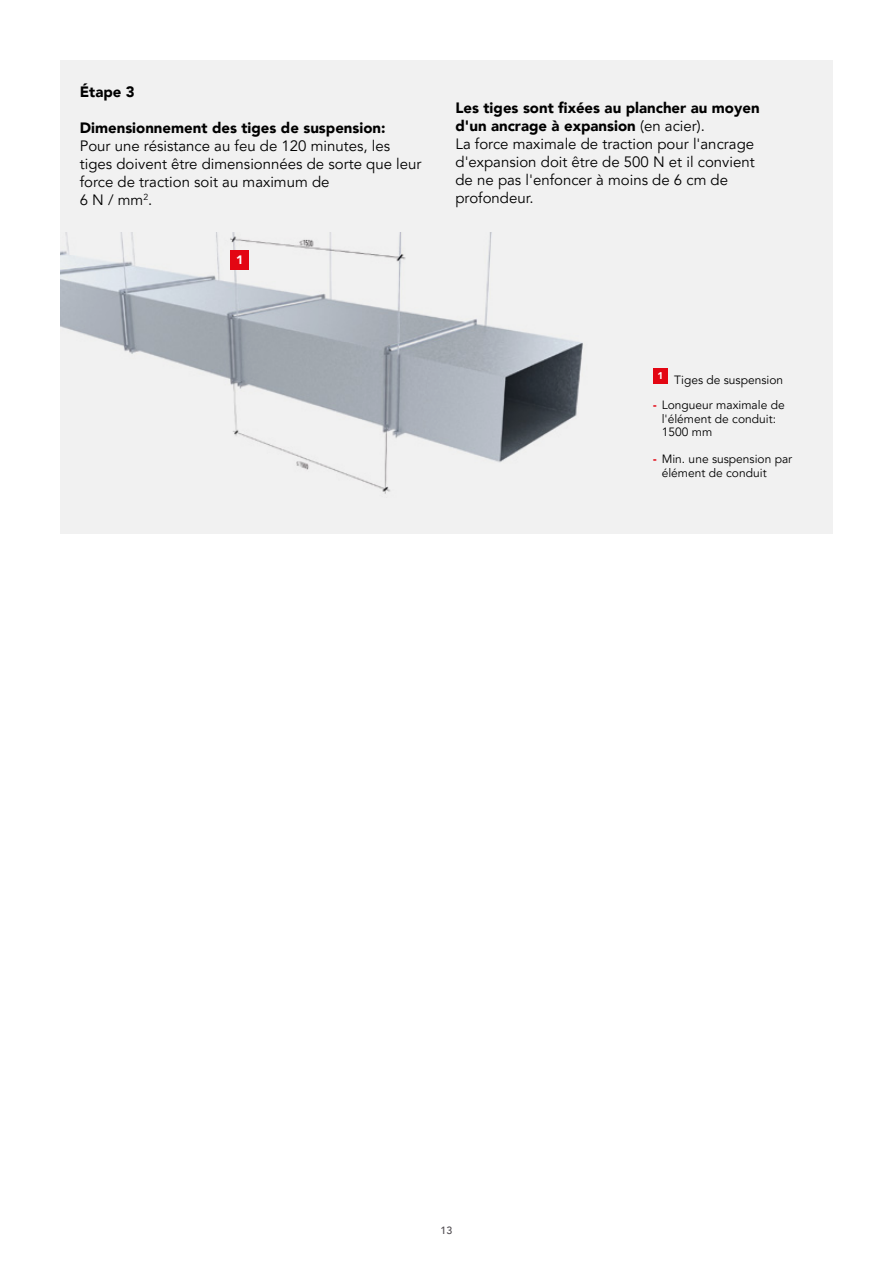
<style>
.page{position:relative;width:893px;height:1263px;background:#fff}
.page>*{position:absolute;margin:0;border:0;box-sizing:border-box;transform-origin:0 0}
.t1{font:15px/18px "Avenir LT Pro";color:#000}
.t2{font:900 15px "Avenir LT Pro";color:#000}
.t3{font:900 12.15px "Avenir LT Pro";color:#fff}
.t4{font:12px/13.5px "Avenir LT Pro";color:#000}
.t5{font:500 10.5px "Avenir LT Pro";color:#4e4a4f}
.s1{font-weight:900}
.s2{font-weight:900;color:#e30613}
</style>
<div class="page">
<div style="left:60px;top:60px;width:773px;height:474px;background:#f1f1f1"></div>
<img style="left:60px;top:232px;width:523px;height:262px">
<div style="left:231px;top:251px;width:18px;height:19px;background:#e30613"></div>
<div style="left:653px;top:368px;width:15px;height:15px;background:#e30613"></div>
<p class="t2" style="left:80px;top:83px;width:56px">Étape 3</p>
<p class="t2" style="left:80px;top:119px;width:307px">Dimensionnement des tiges de suspension:</p>
<p class="t1" style="left:80px;top:137px;width:343px">Pour une résistance au feu de 120 minutes, les tiges doivent être dimensionnées de sorte que leur force de traction soit au maximum de<br>6 N / mm<sup>2</sup>.</p>
<p class="t3" style="left:236px;top:252px;width:9px">1</p>
<p class="t1" style="left:455px;top:99px;width:306px"><span class="s1">Les tiges sont fixées au plancher au moyen d'un ancrage à expansion</span> (en acier).<br>La force maximale de traction pour l'ancrage d'expansion doit être de 500 N et il convient de ne pas l'enfoncer à moins de 6 cm de profondeur.</p>
<p class="t4" style="left:657px;top:373px;width:127px"><sup>1</sup> Tiges de suspension</p>
<p class="t4" style="left:662px;top:398px;width:124px;text-indent:-9px"><span class="s2">-</span> Longueur maximale de l'élément de conduit:<br>1500 mm</p>
<p class="t4" style="left:662px;top:452px;width:132px;text-indent:-9px"><span class="s2">-</span> Min. une suspension par élément de conduit</p>
<p class="t5" style="left:441px;top:1224px;width:13px">13</p>
</div>
